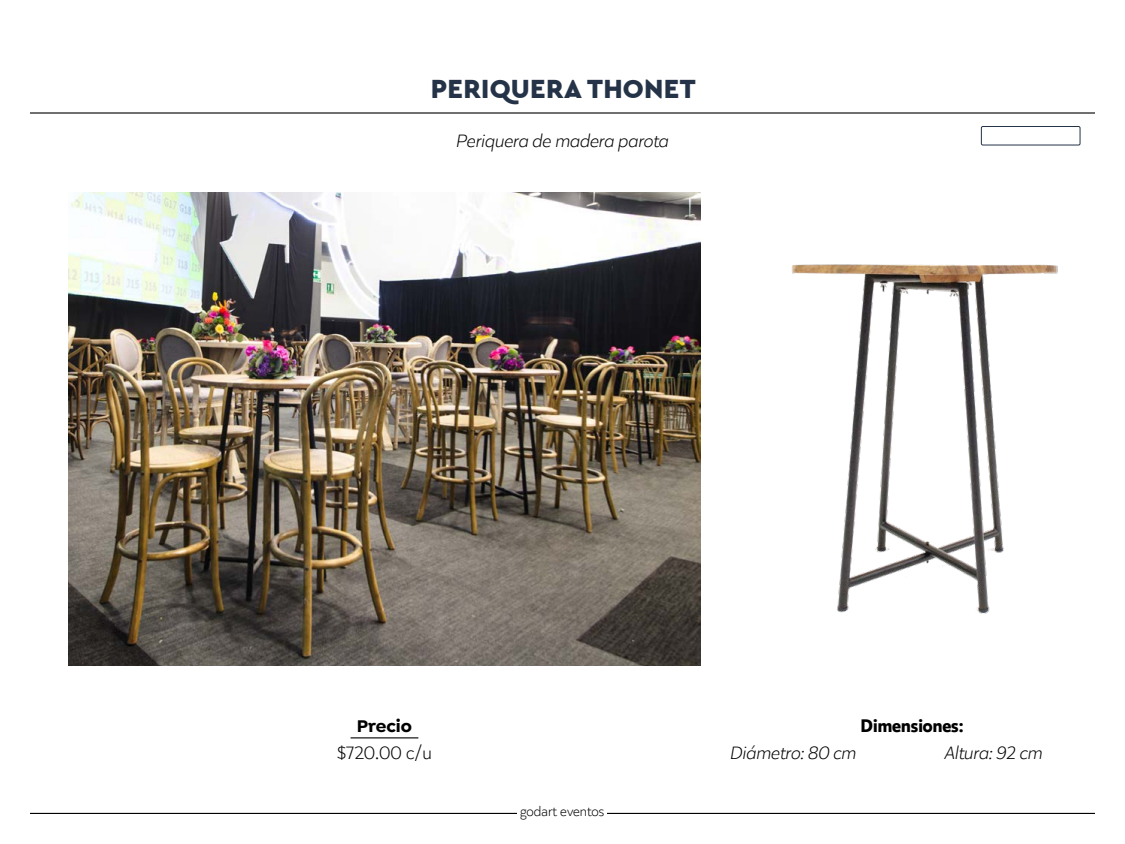
<style>
.page{position:relative;width:1125px;height:844px;background:#fff}
.page>*{position:absolute;margin:0;border:0;box-sizing:border-box;transform-origin:0 0}
.t1{font:900 27px "Cera Basic";letter-spacing:.01em;color:#243347}
.t2{font:italic 300 18px "Karu";color:#000}
.t3{font:700 18px "Karu";color:#000}
.t4{font:300 18px "Karu";color:#000}
.t5{font:700 18px "Isidora";color:#000}
.t6{font:300 13.5px "Karu";color:#000}
</style>
<div class="page">
<hr style="left:30px;top:112px;width:1065px;height:2px;background:#000">
<hr style="left:30px;top:813px;width:1065px;height:1px;background:#000">
<div style="left:518px;top:803px;width:90px;height:24px;background:#fff"></div>
<img style="left:69px;top:192px;width:631px;height:474px">
<img style="left:791px;top:264px;width:267px;height:350px">
<div style="left:981px;top:126px;width:99px;height:19px;border:1px solid #243347"></div>
<hr style="left:351px;top:737px;width:67px;height:1px;background:#000">
<h1 class="t1" style="left:431px;top:73px;width:266px">PERIQUERA THONET</h1>
<p class="t2" style="left:456px;top:129px;width:214px">Periquera de madera parota</p>
<p class="t5" style="left:357px;top:714px;width:57px">Precio</p>
<p class="t4" style="left:337px;top:740px;width:96px">$720.00 c/u</p>
<p class="t6" style="left:521px;top:802px;width:85px">godart eventos</p>
<p class="t3" style="left:861px;top:713px;width:105px">Dimensiones:</p>
<p class="t2" style="left:730px;top:740px;width:128px">Diámetro: 80 cm</p>
<p class="t2" style="left:944px;top:740px;width:100px">Altura: 92 cm</p>
</div>
